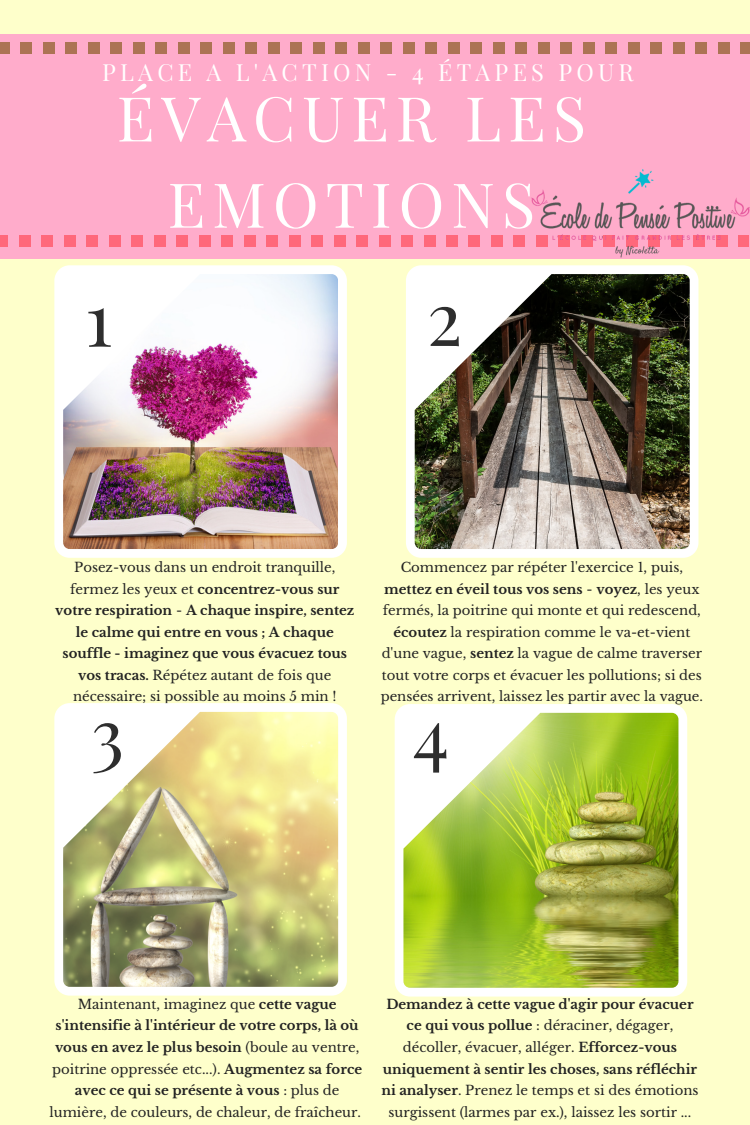
<style>
.page{position:relative;width:750px;height:1125px;background:#feffcb}
.page>*{position:absolute;margin:0;border:0;box-sizing:border-box;transform-origin:0 0}
.t1{font:73.88px "Playfair Display";color:#2e2e2e}
.t2{font:61.88px/86.2px "Playfair Display";letter-spacing:.11em;color:#fff;text-align:center}
.t3{font:23.62px "Playfair Display";letter-spacing:.18em;color:#fff}
.t4{font:13.25px/21.5px "Libre Baskerville";color:#222;text-align:center}
.t5{font:700 13.25px/21.5px "Libre Baskerville";color:#222;text-align:center}
.s1{font-weight:400}
.s2{font-weight:700}
</style>
<div class="page">
<div style="left:0;top:35px;width:750px;height:224px;background:#ffaccb"></div>
<div style="left:424px;top:236px;width:11px;height:11px;background:#ff687b"></div>
<div style="left:401px;top:236px;width:12px;height:11px;background:#ff687b"></div>
<div style="left:379px;top:236px;width:11px;height:11px;background:#ff687b"></div>
<div style="left:334px;top:236px;width:11px;height:11px;background:#ff687b"></div>
<div style="left:311px;top:236px;width:12px;height:11px;background:#ff687b"></div>
<div style="left:356px;top:236px;width:12px;height:11px;background:#ff687b"></div>
<div style="left:289px;top:236px;width:11px;height:11px;background:#ff687b"></div>
<div style="left:41px;top:236px;width:12px;height:11px;background:#ff687b"></div>
<div style="left:64px;top:236px;width:11px;height:11px;background:#ff687b"></div>
<div style="left:86px;top:236px;width:12px;height:11px;background:#ff687b"></div>
<div style="left:19px;top:236px;width:11px;height:11px;background:#ff687b"></div>
<div style="left:0;top:236px;width:8px;height:11px;background:#ff687b"></div>
<div style="left:131px;top:236px;width:12px;height:11px;background:#ff687b"></div>
<div style="left:199px;top:236px;width:11px;height:11px;background:#ff687b"></div>
<div style="left:221px;top:236px;width:12px;height:11px;background:#ff687b"></div>
<div style="left:244px;top:236px;width:11px;height:11px;background:#ff687b"></div>
<div style="left:154px;top:236px;width:11px;height:11px;background:#ff687b"></div>
<div style="left:266px;top:236px;width:12px;height:11px;background:#ff687b"></div>
<div style="left:176px;top:236px;width:12px;height:11px;background:#ff687b"></div>
<div style="left:109px;top:236px;width:11px;height:11px;background:#ff687b"></div>
<div style="left:491px;top:236px;width:12px;height:11px;background:#ff687b"></div>
<div style="left:469px;top:236px;width:11px;height:11px;background:#ff687b"></div>
<div style="left:446px;top:236px;width:12px;height:11px;background:#ff687b"></div>
<div style="left:426px;top:42px;width:11px;height:11px;background:#ac7354"></div>
<div style="left:403px;top:42px;width:12px;height:11px;background:#ac7354"></div>
<div style="left:381px;top:42px;width:11px;height:11px;background:#ac7354"></div>
<div style="left:336px;top:42px;width:11px;height:11px;background:#ac7354"></div>
<div style="left:313px;top:42px;width:12px;height:11px;background:#ac7354"></div>
<div style="left:358px;top:42px;width:12px;height:11px;background:#ac7354"></div>
<div style="left:291px;top:42px;width:11px;height:11px;background:#ac7354"></div>
<div style="left:43px;top:42px;width:12px;height:11px;background:#ac7354"></div>
<div style="left:66px;top:42px;width:11px;height:11px;background:#ac7354"></div>
<div style="left:88px;top:42px;width:12px;height:11px;background:#ac7354"></div>
<div style="left:21px;top:42px;width:11px;height:11px;background:#ac7354"></div>
<div style="left:0;top:42px;width:10px;height:11px;background:#ac7354"></div>
<div style="left:133px;top:42px;width:12px;height:11px;background:#ac7354"></div>
<div style="left:201px;top:42px;width:11px;height:11px;background:#ac7354"></div>
<div style="left:223px;top:42px;width:12px;height:11px;background:#ac7354"></div>
<div style="left:246px;top:42px;width:11px;height:11px;background:#ac7354"></div>
<div style="left:156px;top:42px;width:11px;height:11px;background:#ac7354"></div>
<div style="left:268px;top:42px;width:12px;height:11px;background:#ac7354"></div>
<div style="left:178px;top:42px;width:12px;height:11px;background:#ac7354"></div>
<div style="left:111px;top:42px;width:11px;height:11px;background:#ac7354"></div>
<div style="left:741px;top:42px;width:9px;height:11px;background:#ac7354"></div>
<div style="left:493px;top:42px;width:11px;height:11px;background:#ac7354"></div>
<div style="left:516px;top:42px;width:11px;height:11px;background:#ac7354"></div>
<div style="left:538px;top:42px;width:11px;height:11px;background:#ac7354"></div>
<div style="left:471px;top:42px;width:11px;height:11px;background:#ac7354"></div>
<div style="left:448px;top:42px;width:11px;height:11px;background:#ac7354"></div>
<div style="left:583px;top:42px;width:11px;height:11px;background:#ac7354"></div>
<div style="left:651px;top:42px;width:11px;height:11px;background:#ac7354"></div>
<div style="left:673px;top:42px;width:11px;height:11px;background:#ac7354"></div>
<div style="left:696px;top:42px;width:11px;height:11px;background:#ac7354"></div>
<div style="left:606px;top:42px;width:11px;height:11px;background:#ac7354"></div>
<div style="left:718px;top:42px;width:11px;height:11px;background:#ac7354"></div>
<div style="left:628px;top:42px;width:11px;height:11px;background:#ac7354"></div>
<div style="left:561px;top:42px;width:11px;height:11px;background:#ac7354"></div>
<div style="left:406px;top:265px;width:292px;height:293px;background:#fff;border-radius:15px"></div>
<img style="left:415px;top:274px;width:275px;height:275px">
<div style="left:54px;top:265px;width:293px;height:293px;background:#fff;border-radius:15px"></div>
<img style="left:64px;top:274px;width:274px;height:275px">
<div style="left:54px;top:703px;width:293px;height:293px;background:#fff;border-radius:15px"></div>
<img style="left:63px;top:712px;width:275px;height:275px">
<div style="left:395px;top:704px;width:292px;height:293px;background:#fff;border-radius:15px"></div>
<img style="left:403px;top:713px;width:275px;height:275px">
<img style="left:513px;top:169px;width:237px;height:89px">
<h3 class="t3" style="left:102px;top:55px;width:533px">PLACE A L'ACTION - 4 ÉTAPES POUR</h3>
<h2 class="t2" style="left:117px;top:73px;width:471px">ÉVACUER LES<br>EMOTIONS</h2>
<h1 class="t1" style="left:85px;top:267px;width:29px">1</h1>
<h1 class="t1" style="left:427px;top:266px;width:37px">2</h1>
<p class="t5" style="left:55px;top:557px;width:301px"><span class="s1">Posez-vous dans un endroit tranquille, fermez les yeux et</span> concentrez-vous sur votre respiration <span class="s1">-</span> A chaque inspire, sentez le calme qui entre en vous ; A chaque souffle - imaginez que vous évacuez tous vos tracas. <span class="s1">Répétez autant de fois que nécessaire; si possible au moins 5 min !</span></p>
<p class="t4" style="left:381px;top:557px;width:324px">Commencez par répéter l'exercice 1, puis, <span class="s2">mettez en éveil tous vos sens</span> - <span class="s2">voyez</span>, les yeux fermés, la poitrine qui monte et qui redescend, <span class="s2">écoutez</span> la respiration comme le va-et-vient d'une vague, <span class="s2">sentez</span> la vague de calme traverser tout votre corps et évacuer les pollutions; si des pensées arrivent, laissez les partir avec la vague.</p>
<h1 class="t1" style="left:91px;top:682px;width:35px">3</h1>
<h1 class="t1" style="left:413px;top:682px;width:38px">4</h1>
<p class="t5" style="left:50px;top:994px;width:314px"><span class="s1">Maintenant, imaginez que</span> cette vague s'intensifie à l'intérieur de votre corps, là où vous en avez le plus besoin <span class="s1">(boule au ventre, poitrine oppressée etc...).</span> Augmentez sa force avec ce qui se présente à vous <span class="s1">: plus de lumière, de couleurs, de chaleur, de fraîcheur.</span></p>
<p class="t4" style="left:381px;top:994px;width:319px"><span class="s2">Demandez à cette vague d'agir pour évacuer ce qui vous pollue</span> : déraciner, dégager, décoller, évacuer, alléger. <span class="s2">Efforcez-vous uniquement à sentir les choses, sans réfléchir ni analyser</span>. Prenez le temps et si des émotions surgissent (larmes par ex.), laissez les sortir ...</p>
</div>
